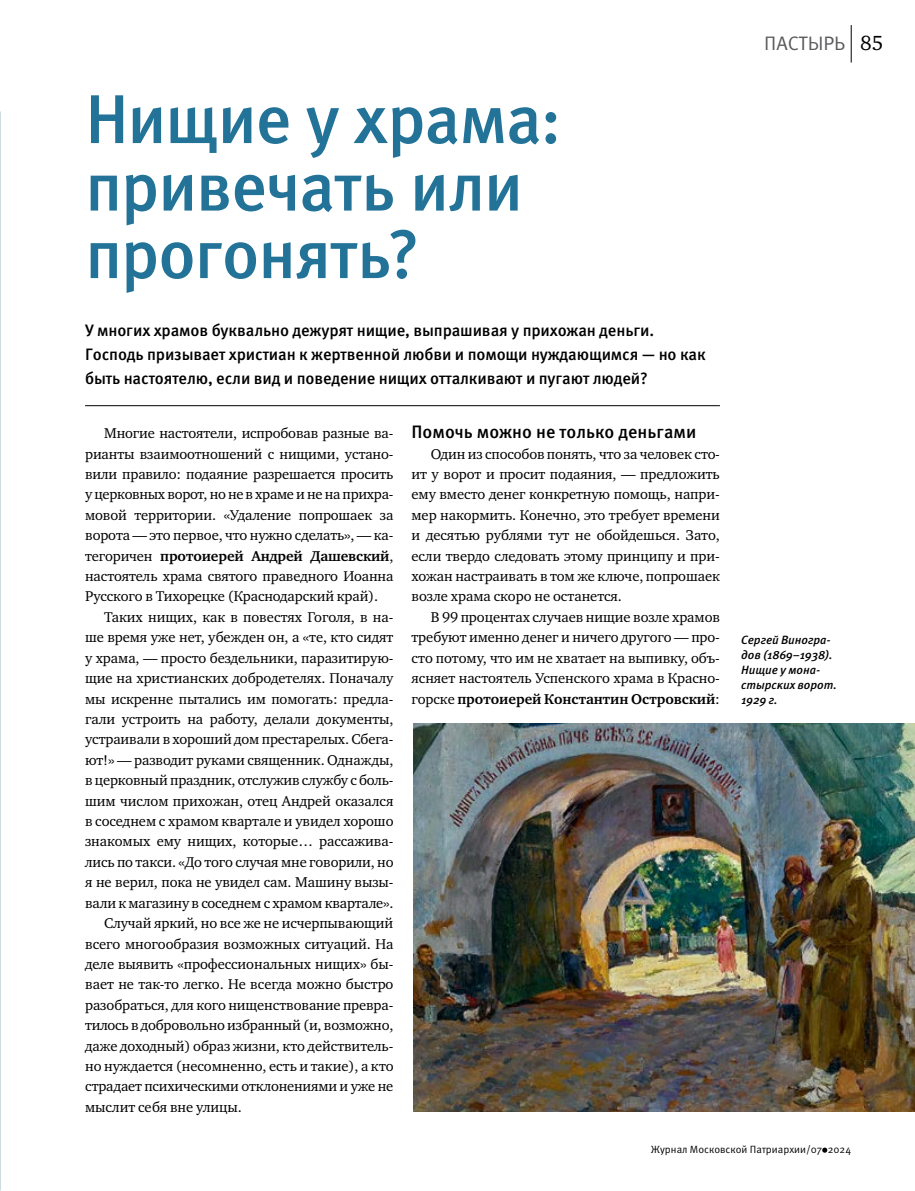
<style>
.page{position:relative;width:915px;height:1191px;background:#fff}
.page>*{position:absolute;margin:0;border:0;box-sizing:border-box;transform-origin:0 0}
.t1{font:500 69px/67.5px "Meta Pro";letter-spacing:-.02em;color:#227397}
.t2{font:19.5px "Meta Pro";letter-spacing:-.005em;color:#58595b}
.t3{font:500 18px "Meta Pro";color:#000}
.t4{font:500 16.5px/24px "Meta Pro";letter-spacing:-.01em;color:#000}
.t5{font:14.55px/20.4px "Charter ITC";letter-spacing:-.005em;color:#000;text-align:justify}
.t6{font:italic 500 12px/15px "Meta Pro";letter-spacing:-.005em;color:#000}
.t7{font:10.5px "Meta Pro";color:#000}
.s1{font-weight:700}
.s2{font-family:"Charter ITC";font-size:21px;color:#000}
</style>
<div class="page">
<svg style="left:822px;top:1147px;width:5px;height:5px"></svg>
<hr style="left:850px;top:25px;width:1px;height:38px;background:#000">
<hr style="left:85px;top:405px;width:634px;height:1px;background:#000">
<img style="left:413px;top:724px;width:501px;height:387px">
<h1 class="t1" style="left:85px;top:87px;width:477px">Нищие у храма: привечать или прогонять?</h1>
<p class="t4" style="left:85px;top:319px;width:622px">У многих храмов буквально дежурят нищие, выпрашивая у прихожан деньги.<br>Господь призывает христиан к жертвенной любви и помощи нуждающимся — но как быть настоятелю, если вид и поведение нищих отталкивают и пугают людей?</p>
<p class="t5" style="left:85px;top:423px;width:310px;text-indent:19px">Многие настоятели, испробовав разные ва&shy;рианты взаимоотношений с нищими, устано&shy;вили правило: подаяние разрешается просить у церковных ворот, но не в храме и не на прихра&shy;мовой территории. «Удаление попрошаек за ворота — это первое, что нужно сделать», — ка&shy;тегоричен <span class="s1">протоиерей Андрей Дашевский</span>, настоятель храма святого праведного Иоанна Русского в Тихорецке (Краснодарский край).</p>
<p class="t5" style="left:104px;top:606px;width:290px">Таких нищих, как в повестях Гоголя, в на-</p>
<p class="t5" style="left:85px;top:627px;width:310px">ше время уже нет, убежден он, а «те, кто сидят</p>
<p class="t5" style="left:85px;top:647px;width:310px">у храма, — просто бездельники, паразитирую-</p>
<p class="t5" style="left:85px;top:668px;width:310px">щие на христианских добродетелях. Поначалу</p>
<p class="t5" style="left:85px;top:688px;width:310px">мы искренне пытались им помогать: предла-</p>
<p class="t5" style="left:85px;top:709px;width:310px">гали устроить на работу, делали документы,</p>
<p class="t5" style="left:85px;top:729px;width:310px">устраивали в хороший дом престарелых. Сбега-</p>
<p class="t5" style="left:85px;top:749px;width:310px">ют!» — разводит руками священник. Однажды,</p>
<p class="t5" style="left:85px;top:770px;width:310px">в церковный праздник, отслужив службу с боль-</p>
<p class="t5" style="left:85px;top:790px;width:310px">шим числом прихожан, отец Андрей оказался</p>
<p class="t5" style="left:85px;top:811px;width:310px">в соседнем с храмом квартале и увидел хорошо</p>
<p class="t5" style="left:85px;top:831px;width:310px">знакомых ему нищих, которые… рассажива-</p>
<p class="t5" style="left:85px;top:851px;width:310px">лись по такси. «До того случая мне говорили, но</p>
<p class="t5" style="left:85px;top:872px;width:310px">я не верил, пока не увидел сам. Машину вызы-</p>
<p class="t5" style="left:85px;top:892px;width:310px">вали к магазину в соседнем с храмом квартале».</p>
<p class="t5" style="left:104px;top:913px;width:290px">Случай яркий, но все же не исчерпывающий</p>
<p class="t5" style="left:85px;top:933px;width:310px">всего многообразия возможных ситуаций. На</p>
<p class="t5" style="left:85px;top:953px;width:310px">деле выявить «профессиональных нищих» бы-</p>
<p class="t5" style="left:85px;top:974px;width:310px">вает не так-то легко. Не всегда можно быстро</p>
<p class="t5" style="left:85px;top:994px;width:310px">разобраться, для кого нищенствование превра-</p>
<p class="t5" style="left:85px;top:1015px;width:310px">тилось в добровольно избранный (и, возможно,</p>
<p class="t5" style="left:85px;top:1035px;width:310px">даже доходный) образ жизни, кто действитель-</p>
<p class="t5" style="left:85px;top:1055px;width:310px">но нуждается (несомненно, есть и такие), а кто</p>
<p class="t5" style="left:85px;top:1076px;width:309px">страдает психическими отклонениями и уже не</p>
<p class="t5" style="left:85px;top:1096px;width:158px">мыслит себя вне улицы.</p>
<p class="t3" style="left:411px;top:420px;width:286px">Помочь можно не только деньгами</p>
<p class="t5" style="left:411px;top:443px;width:310px;text-indent:19px">Один из способов понять, что за человек сто&shy;ит у ворот и просит подаяния, — предложить ему вместо денег конкретную помощь, напри&shy;мер накормить. Конечно, это требует времени и десятью рублями тут не обойдешься. Зато, если твердо следовать этому принципу и при&shy;хожан настраивать в том же ключе, попрошаек возле храма скоро не останется.</p>
<p class="t5" style="left:411px;top:606px;width:310px;text-indent:19px">В 99 процентах случаев нищие возле храмов требуют именно денег и ничего другого — про&shy;сто потому, что им не хватает на выпивку, объ&shy;ясняет настоятель Успенского храма в Красно&shy;горске <span class="s1">протоиерей Константин Островский</span>:</p>
<h2 class="t2" style="left:764px;top:31px;width:120px">ПАСТЫРЬ <span class="s2">85</span></h2>
<p class="t6" style="left:741px;top:632px;width:97px">Сергей Виногра&shy;дов (1869–1938).<br>Нищие у мона&shy;стырских ворот.<br>1929 г.</p>
<p class="t7" style="left:650px;top:1142px;width:202px">Журнал Московской Патриархии/07 2024</p>
</div>
